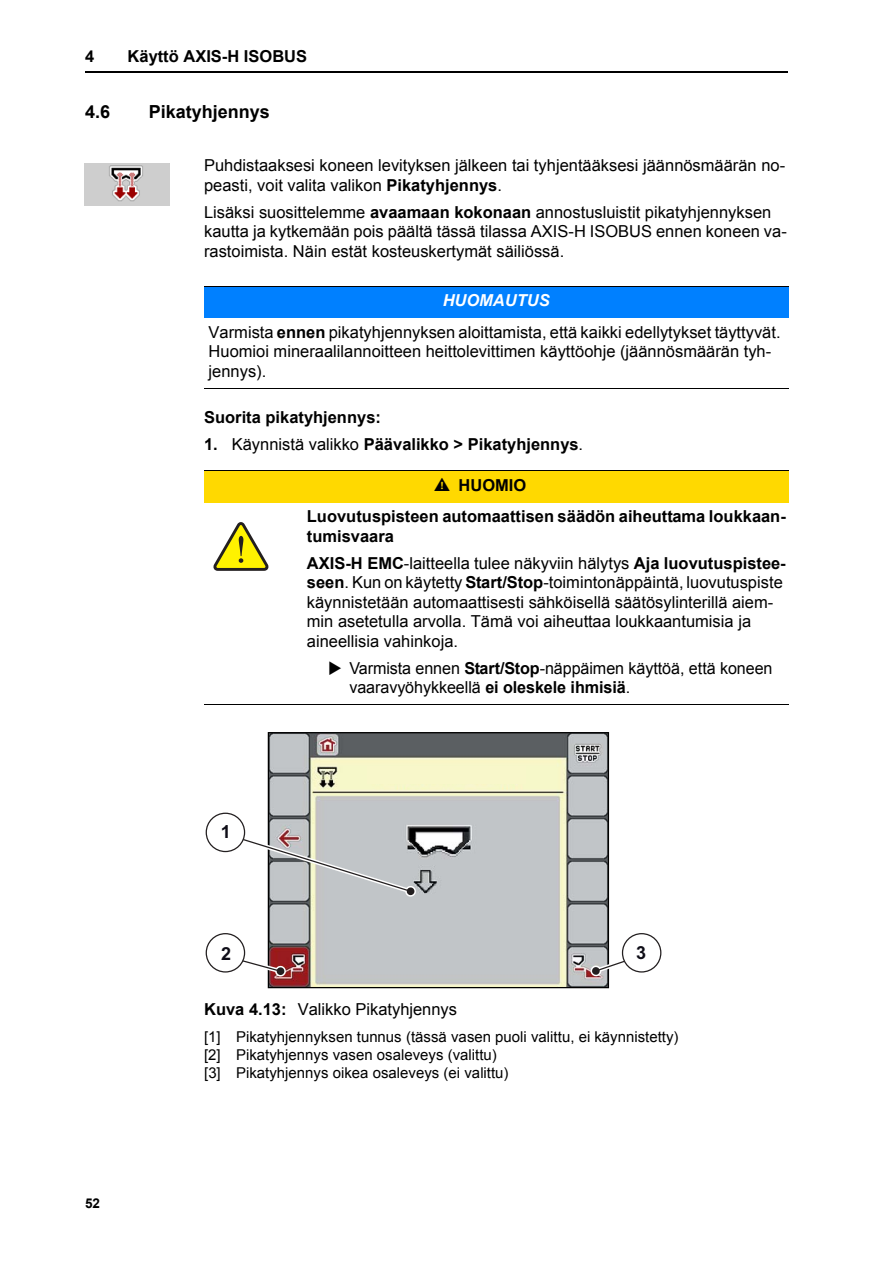
<style>
.page{position:relative;width:893px;height:1263px;background:#fff}
.page>*{position:absolute;margin:0;border:0;box-sizing:border-box;transform-origin:0 0}
.t1{font:700 18px "Arial";color:#000}
.t2{font:700 18px "Arial";color:#0e0d17}
.t3{font:16.5px/19.5px "Arial";color:#000}
.t4{font:700 16.5px/31.5px "Arial";color:#000}
.t5{font:15px/18px "Arial";color:#000}
.t6{font:700 13.5px "Arial";color:#000}
.s1{font-weight:700}
.s2{font-weight:700;font-style:italic;color:#fff}
.s3{font-weight:400}
.s4{font-family:"Reinisch";font-weight:400}
</style>
<div class="page">
<hr style="left:85px;top:72px;width:702px;height:1px;background:#000">
<div style="left:204px;top:286px;width:584px;height:32px;background:#0080ff"></div>
<div style="left:204px;top:471px;width:584px;height:31px;background:#ffd900"></div>
<svg style="left:213px;top:522px;width:56px;height:49px"></svg>
<hr style="left:204px;top:286px;width:584px;height:1px;background:#000">
<hr style="left:204px;top:388px;width:584px;height:1px;background:#000">
<hr style="left:204px;top:471px;width:584px;height:1px;background:#000">
<hr style="left:204px;top:705px;width:584px;height:1px;background:#000">
<img style="left:84px;top:163px;width:85px;height:43px">
<img style="left:270px;top:734px;width:337px;height:252px">
<div style="left:268px;top:732px;width:341px;height:256px;border:1px solid #000"></div>
<svg style="left:206px;top:813px;width:210px;height:84px"></svg>
<svg style="left:206px;top:933px;width:80px;height:44px"></svg>
<svg style="left:590px;top:933px;width:72px;height:44px"></svg>
<div style="left:367px;top:766px;width:158px;height:17px;background:#f8f7ca"></div>
<p class="t4" style="left:85px;top:41px;width:11px">4</p>
<p class="t4" style="left:128px;top:41px;width:181px">Käyttö AXIS-H ISOBUS</p>
<p class="t1" style="left:85px;top:102px;width:27px">4.6</p>
<p class="t1" style="left:149px;top:102px;width:123px">Pikatyhjennys</p>
<p class="t3" style="left:204px;top:156px;width:582px">Puhdistaaksesi koneen levityksen jälkeen tai tyhjentääksesi jäännösmäärän no&shy;peasti, voit valita valikon <span class="s1">Pikatyhjennys</span>.</p>
<p class="t3" style="left:204px;top:202px;width:584px">Lisäksi suosittelemme <span class="s1">avaamaan kokonaan</span> annostusluistit pikatyhjennyksen kautta ja kytkemään pois päältä tässä tilassa AXIS-H ISOBUS ennen koneen va&shy;rastoimista. Näin estät kosteuskertymät säiliössä.</p>
<p class="t3" style="left:209px;top:285px;width:573px;line-height:31.5px;text-align:center"><span class="s2">HUOMAUTUS<br></span>Varmista <span class="s1">ennen</span> pikatyhjennyksen aloittamista, että kaikki edellytykset täyttyvät.</p>
<p class="t3" style="left:209px;top:342px;width:564px">Huomioi mineraalilannoitteen heittolevittimen käyttöohje (jäännösmäärän tyh&shy;jennys).</p>
<p class="t4" style="left:204px;top:402px;width:178px">Suorita pikatyhjennys:</p>
<p class="t4" style="left:204px;top:429px;width:380px">1. <span class="s3">Käynnistä valikko</span> Päävalikko &gt; Pikatyhjennys<span class="s3">.</span></p>
<p class="t2" style="left:221px;top:822px;width:12px">1</p>
<p class="t4" style="left:307px;top:469px;width:480px;text-indent:128px"><span class="s4">n</span> HUOMIO<br>Luovutuspisteen automaattisen säädön aiheuttama loukkaan-</p>
<p class="t4" style="left:307px;top:523px;width:480px;line-height:27px">tumisvaara<br>AXIS-H EMC<span class="s3">-laitteella tulee näkyviin hälytys</span> Aja luovutuspistee-</p>
<p class="t3" style="left:307px;top:573px;width:477px"><span class="s1">seen</span>. Kun on käytetty <span class="s1">Start/Stop</span>-toimintonäppäintä, luovutuspiste käynnistetään automaattisesti sähköisellä säätösylinterillä aiem&shy;min asetetulla arvolla. Tämä voi aiheuttaa loukkaantumisia ja aineellisia vahinkoja.</p>
<p class="t3" style="left:349px;top:658px;width:424px;text-indent:-21px">◆ Varmista ennen <span class="s1">Start/Stop</span>-näppäimen käyttöä, että koneen vaaravyöhykkeellä <span class="s1">ei oleskele ihmisiä</span>.</p>
<p class="t2" style="left:221px;top:943px;width:12px">2</p>
<p class="t2" style="left:636px;top:942px;width:12px">3</p>
<p class="t6" style="left:85px;top:1196px;width:16px">52</p>
<p class="t3" style="left:204px;top:999px;width:254px"><span class="s1">Kuva 4.13:</span> Valikko Pikatyhjennys</p>
<p class="t5" style="left:204px;top:1028px;width:476px">[1] Pikatyhjennyksen tunnus (tässä vasen puoli valittu, ei käynnistetty) [2] Pikatyhjennys vasen osaleveys (valittu)<br>[3] Pikatyhjennys oikea osaleveys (ei valittu)</p>
</div>
